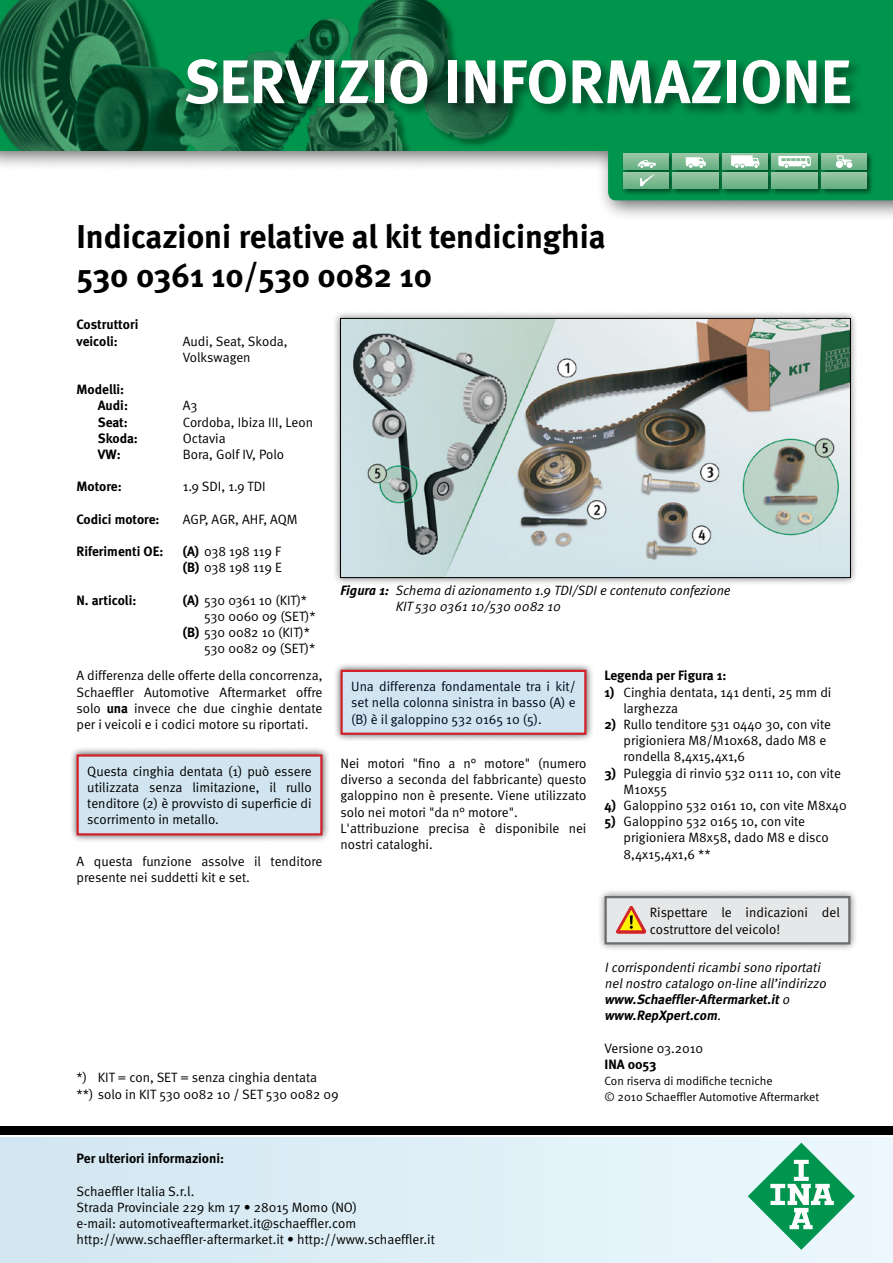
<style>
.page{position:relative;width:893px;height:1263px;background:#fff}
.page>*{position:absolute;margin:0;border:0;box-sizing:border-box;transform-origin:0 0}
.t1{font:700 61.5px "Meta";color:#fff}
.t2{font:700 33px/39.6px "Meta";color:#000}
.t3{font:13.5px/16.2px "Meta Normal";color:#000}
.t4{font:700 13.5px/16.2px "Meta";color:#000}
.t5{font:13.5px/16.2px "Meta Normal";color:#00071e;text-align:justify}
.t6{font:italic 13.5px/16.2px "Meta Normal";color:#000}
.t7{font:italic 13.5px/16.2px "Meta Normal";color:#000}
.t8{font:italic 700 13.5px/16.2px "Meta";color:#000}
.t9{font:12px/16.2px "Meta Normal";color:#000}
.s1{font-family:"Meta";font-weight:700}
.s2{font-family:"Meta Normal";font-weight:400}
</style>
<div class="page">
<div style="left:332px;top:310px;width:526px;height:276px;background:#000;opacity:.5"></div>
<img style="left:342px;top:320px;width:507px;height:256px">
<div style="left:340px;top:318px;width:511px;height:260px;border:1px solid #000"></div>
<div style="left:333px;top:662px;width:261px;height:80px;background:#000;opacity:.7"></div>
<div style="left:342px;top:671px;width:243px;height:63px;background:#d1e5f0"></div>
<div style="left:340px;top:670px;width:246px;height:65px;border:2px solid #d2232a"></div>
<div style="left:69px;top:747px;width:261px;height:96px;background:#000;opacity:.7"></div>
<div style="left:78px;top:755px;width:243px;height:79px;background:#d1e5f0"></div>
<div style="left:77px;top:754px;width:245px;height:81px;border:2px solid #d2232a"></div>
<div style="left:597px;top:888px;width:261px;height:64px;background:#000;opacity:.5"></div>
<div style="left:606px;top:897px;width:243px;height:46px;background:#e6e7e8"></div>
<div style="left:604px;top:896px;width:246px;height:48px;border:2px solid #6d6e71"></div>
<svg style="left:616px;top:906px;width:30px;height:27px"></svg>
<div style="left:0;top:1137px;width:893px;height:126px;background:linear-gradient(to right,#d2e6f0,#edf8fe)"></div>
<div style="left:0;top:1126px;width:893px;height:9px;background:#000"></div>
<svg style="left:747px;top:1141px;width:109px;height:110px"></svg>
<div style="left:0;top:0;width:893px;height:222px;background:#000;opacity:.6"></div>
<img style="left:0;top:0;width:893px;height:150px">
<div style="left:182px;top:56px;width:683px;height:63px;background:#000;opacity:.5"></div>
<svg style="left:608px;top:150px;width:285px;height:50px"></svg>
<h1 class="t1" style="left:184px;top:43px;width:669px">SERVIZIO INFORMAZIONE</h1>
<h2 class="t2" style="left:77px;top:216px;width:531px">Indicazioni relative al kit tendicinghia<br>530 0361 10/530 0082 10</h2>
<p class="t4" style="left:77px;top:316px;width:63px">Costruttori veicoli:</p>
<p class="t3" style="left:183px;top:333px;width:106px">Audi, Seat, Skoda,<br>Volkswagen</p>
<p class="t4" style="left:77px;top:381px;width:53px;text-align:right">Modelli:<br>Audi:</p>
<p class="t3" style="left:183px;top:397px;width:16px">A3</p>
<p class="t4" style="left:98px;top:413px;width:32px">Seat:</p>
<p class="t3" style="left:183px;top:414px;width:132px">Cordoba, Ibiza III, Leon</p>
<p class="t4" style="left:98px;top:430px;width:42px">Skoda:</p>
<p class="t3" style="left:183px;top:430px;width:44px">Octavia</p>
<p class="t4" style="left:98px;top:446px;width:24px">VW:</p>
<p class="t3" style="left:183px;top:446px;width:103px">Bora, Golf IV, Polo</p>
<p class="t4" style="left:77px;top:478px;width:47px">Motore:</p>
<p class="t3" style="left:183px;top:478px;width:84px">1.9 SDI, 1.9 TDI</p>
<p class="t4" style="left:77px;top:511px;width:85px">Codici motore:</p>
<p class="t3" style="left:183px;top:511px;width:116px">AGP, AGR, AHF, AQM</p>
<p class="t4" style="left:77px;top:543px;width:88px">Riferimenti OE:</p>
<p class="t3" style="left:183px;top:543px;width:101px"><span class="s1">(A)</span> 038 198 119 F <span class="s1">(B)</span> 038 198 119 E</p>
<p class="t4" style="left:77px;top:592px;width:61px">N. articoli:</p>
<p class="t3" style="left:183px;top:592px;width:126px"><span class="s1">(A)</span> 530 0361 10 (KIT)*</p>
<p class="t3" style="left:204px;top:608px;width:113px">530 0060 09 (SET)*</p>
<p class="t3" style="left:183px;top:624px;width:129px"><span class="s1">(B)</span> 530 0082 10 (KIT)*</p>
<p class="t3" style="left:204px;top:640px;width:113px">530 0082 09 (SET)*</p>
<p class="t3" style="left:77px;top:667px;width:247px;text-align:justify">A differenza delle offerte della concorrenza, Schaeffler Automotive Aftermarket offre solo <span class="s1">una</span> invece che due cinghie dentate per i veicoli e i codici motore su riportati.</p>
<p class="t3" style="left:87px;top:763px;width:226px;text-align:justify">Questa cinghia dentata (1) può essere utilizzata senza limitazione, il rullo tenditore (2) è provvisto di superficie di scorrimento in metallo.</p>
<p class="t3" style="left:77px;top:852px;width:247px">A questa funzione assolve il tenditore presente nei suddetti kit e set.</p>
<p class="t6" style="left:396px;top:582px;width:336px;text-indent:-55px"><span class="s1">Figura 1:</span> Schema di azionamento 1.9 TDI/SDI e contenuto confezione<br>KIT 530 0361 10/530 0082 10</p>
<p class="t5" style="left:351px;top:678px;width:226px">Una differenza fondamentale tra i kit/ set nella colonna sinistra in basso (A) e (B) è il galoppino 532 0165 10 (5).</p>
<p class="t3" style="left:340px;top:755px;width:247px">Nei motori "fino a n° motore" (numero diverso a seconda del fabbricante) questo galoppino non è presente. Viene utilizzato solo nei motori "da n° motore".<br>L'attribuzione precisa è disponibile nei nostri cataloghi.</p>
<p class="t4" style="left:604px;top:667px;width:124px">Legenda per Figura 1:</p>
<p class="t3" style="left:624px;top:684px;width:209px;text-indent:-19px"><span class="s1">1)</span> Cinghia dentata, 141 denti, 25 mm di larghezza</p>
<p class="t3" style="left:624px;top:716px;width:209px;text-indent:-19px"><span class="s1">2)</span> Rullo tenditore 531 0440 30, con vite prigioniera M8/M10x68, dado M8 e rondella 8,4x15,4x1,6</p>
<p class="t3" style="left:624px;top:765px;width:219px;text-indent:-19px"><span class="s1">3)</span> Puleggia di rinvio 532 0111 10, con vite<br>M10x55</p>
<p class="t3" style="left:604px;top:797px;width:244px"><span class="s1">4)</span> Galoppino 532 0161 10, con vite M8x40</p>
<p class="t3" style="left:624px;top:813px;width:207px;text-indent:-19px"><span class="s1">5)</span> Galoppino 532 0165 10, con vite prigioniera M8x58, dado M8 e disco<br>8,4x15,4x1,6 **</p>
<p class="t3" style="left:650px;top:904px;width:191px">Rispettare le indicazioni del costruttore del veicolo!</p>
<p class="t7" style="left:604px;top:959px;width:226px">Icorrispondentiricambisono riportati nelnostro catalogo on-line all’indirizzo</p>
<p class="t8" style="left:604px;top:991px;width:189px">www.Schaeffler-Aftermarket.it<span class="s2">o </span>www.RepXpert.com<span class="s2">.</span></p>
<p class="t3" style="left:604px;top:1040px;width:100px">Versione 03.2010</p>
<p class="t3" style="left:77px;top:1069px;width:264px">*) KIT = con, SET = senza cinghia dentata<br>**) solo in KIT 530 0082 10 / SET 530 0082 09</p>
<p class="t4" style="left:77px;top:1150px;width:149px">Per ulteriori informazioni:</p>
<p class="t3" style="left:77px;top:1182px;width:360px">Schaeffler Italia S.r.l.<br>Strada Provinciale 229 km 17 • 28015 Momo (NO)<br>e-mail: automotiveaftermarket.it@schaeffler.com http://www.schaeffler-aftermarket.it • http://www.schaeffler.it</p>
<p class="t4" style="left:604px;top:1055px;width:53px">INA 0053</p>
<p class="t9" style="left:604px;top:1073px;width:216px">Con riserva di modifiche tecniche<br>© 2010 Schaeffler Automotive Aftermarket</p>
</div>
